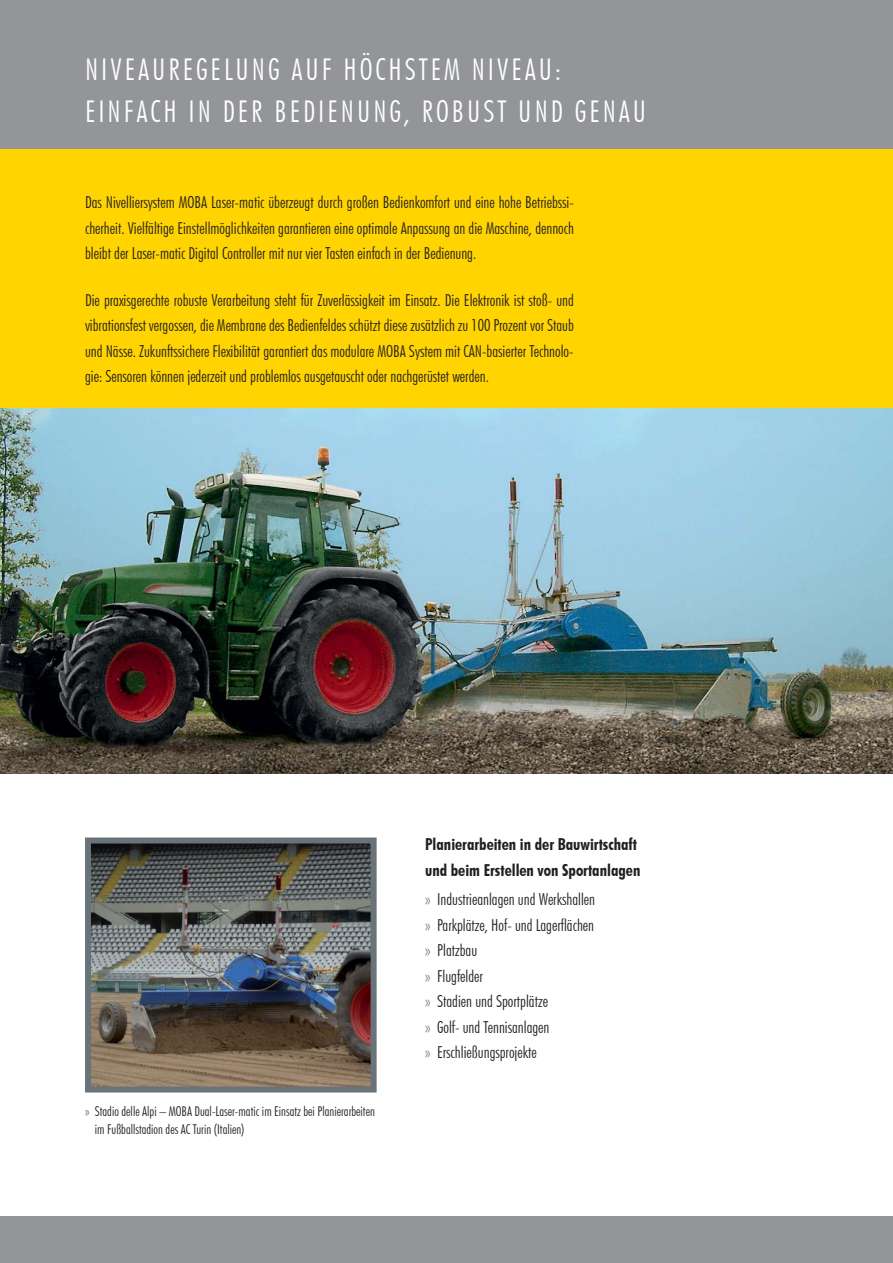
<style>
.page{position:relative;width:893px;height:1263px;background:#fff}
.page>*{position:absolute;margin:0;border:0;box-sizing:border-box;transform-origin:0 0}
.t1{font:300 condensed 30px/42px "Futura BT";letter-spacing:.1em;color:#fff}
.t2{font:300 condensed 16.5px/25.5px "Futura BT";color:#231f20;text-align:justify}
.t3{font:700 condensed 16.5px/25.5px "Futura BT";color:#231f20}
.t4{font:300 condensed 13.5px/18px "Futura BT";color:#231f20}
.s1{color:#6d6e70}
.s2{color:#808285}
</style>
<div class="page">
<div style="left:0;top:149px;width:893px;height:259px;background:#ffd400"></div>
<div style="left:0;top:0;width:893px;height:149px;background:#939598"></div>
<img style="left:0;top:408px;width:893px;height:366px">
<div style="left:0;top:1216px;width:893px;height:47px;background:#939598"></div>
<img style="left:92px;top:845px;width:278px;height:241px">
<div style="left:85px;top:838px;width:292px;height:255px;border:6px solid #69737a"></div>
<h1 class="t1" style="left:85px;top:49px;width:563px">NIVEAUREGELUNG AUF HÖCHSTEM NIVEAU:<br>EINFACH IN DER BEDIENUNG, ROBUST UND GENAU</h1>
<p class="t2" style="left:85px;top:190px;width:490px">Das Nivelliersystem MOBA Laser-matic überzeugt durch großen Bedienkomfort und eine hohe Betriebssi&shy;cherheit. Vielfältige Einstellmöglichkeiten garantieren eine optimale Anpassung an die Maschine, dennoch bleibt der Laser-matic Digital Controller mit nur vier Tasten einfach in der Bedienung.</p>
<p class="t2" style="left:85px;top:287px;width:490px">Die praxisgerechte robuste Verarbeitung steht für Zuverlässigkeit im Einsatz. Die Elektronik ist stoß- und vibrationsfest vergossen, die Membrane des Bedienfeldes schützt diese zusätzlich zu 100 Prozent vor Staub und Nässe. Zukunftssichere Flexibilität garantiert das modulare MOBA System mit CAN-basierter Technolo&shy;gie: Sensoren können jederzeit und problemlos ausgetauscht oder nachgerüstet werden.</p>
<p class="t4" style="left:95px;top:1102px;width:281px;text-indent:-10px"><span class="s1">»</span> Stadio delle Alpi – MOBA Dual-Laser-matic im Einsatz bei Planierarbeiten im Fußballstadion des AC Turin (Italien)</p>
<p class="t3" style="left:425px;top:831px;width:217px">Planierarbeiten in der Bauwirtschaft und beim Erstellen von Sportanlagen</p>
<p class="t2" style="left:425px;top:887px;width:171px;text-align:left"><span class="s2">»</span> Industrieanlagen und Werkshallen <span class="s2">»</span> Parkplätze, Hof- und Lagerflächen <span class="s2">»</span> Platzbau<br><span class="s2">»</span> Flugfelder<br><span class="s2">»</span> Stadien und Sportplätze<br><span class="s2">»</span> Golf- und Tennisanlagen<br><span class="s2">»</span> Erschließungsprojekte</p>
</div>
